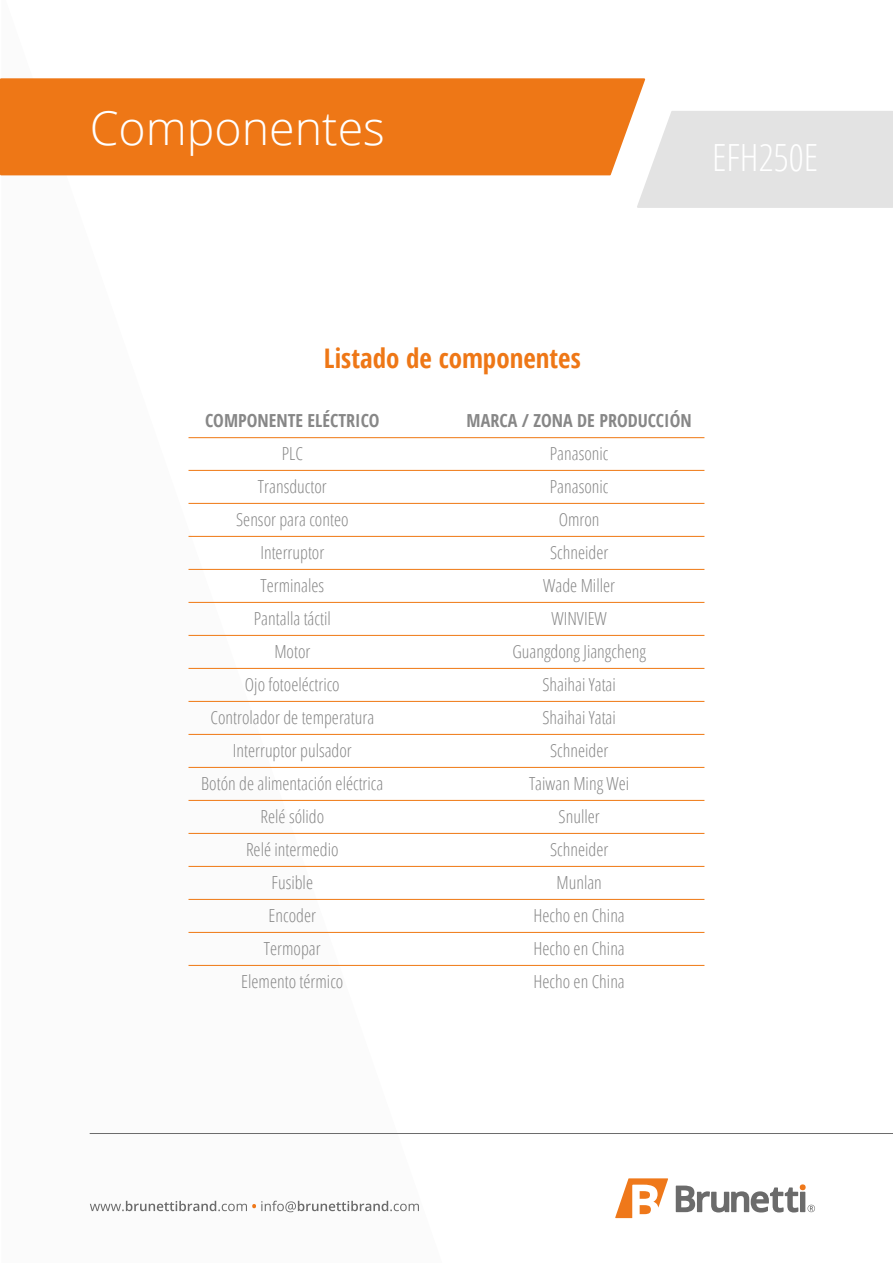
<style>
.page{position:relative;width:893px;height:1263px;background:#fff}
.page>*{position:absolute;margin:0;border:0;box-sizing:border-box;transform-origin:0 0}
.t1{font:300 46.5px "Open Sans";color:#fff}
.t2{font:300 condensed 37.5px "Open Sans";color:#fff}
.t3{font:700 condensed 27px "Open Sans";color:#ee7716}
.t4{font:300 condensed 18px/33px "Open Sans";color:#878787;text-align:center}
.t5{font:700 condensed 18px "Open Sans";color:#878787}
</style>
<div class="page">
<svg style="left:1px;top:175px;width:441px;height:1038px"></svg>
<div style="left:0;top:78px;width:645px;height:97px;background:#ee7716"></div>
<div style="left:637px;top:111px;width:256px;height:97px;background:#e3e3e3"></div>
<hr style="left:189px;top:536px;width:515px;height:1px;background:#ef7812">
<hr style="left:189px;top:569px;width:515px;height:1px;background:#ef7812">
<hr style="left:189px;top:602px;width:515px;height:1px;background:#ef7812">
<hr style="left:189px;top:635px;width:515px;height:1px;background:#ef7812">
<hr style="left:189px;top:503px;width:515px;height:1px;background:#ef7812">
<hr style="left:189px;top:470px;width:515px;height:1px;background:#ef7812">
<hr style="left:189px;top:668px;width:515px;height:1px;background:#ef7812">
<hr style="left:189px;top:701px;width:515px;height:1px;background:#ef7812">
<hr style="left:189px;top:734px;width:515px;height:1px;background:#ef7812">
<hr style="left:189px;top:437px;width:515px;height:1px;background:#ef7812">
<hr style="left:189px;top:767px;width:515px;height:1px;background:#ef7812">
<hr style="left:189px;top:800px;width:515px;height:1px;background:#ef7812">
<hr style="left:189px;top:833px;width:515px;height:1px;background:#ef7812">
<hr style="left:189px;top:866px;width:515px;height:1px;background:#ef7812">
<hr style="left:189px;top:899px;width:515px;height:1px;background:#ef7812">
<hr style="left:189px;top:932px;width:515px;height:1px;background:#ef7812">
<hr style="left:189px;top:965px;width:515px;height:1px;background:#ef7812">
<hr style="left:90px;top:1133px;width:803px;height:1px;background:#6b6b6b">
<svg style="left:90px;top:1201px;width:329px;height:11px"></svg>
<svg style="left:615px;top:1178px;width:53px;height:40px"></svg>
<svg style="left:676px;top:1184px;width:139px;height:28px"></svg>
<h1 class="t1" style="left:90px;top:96px;width:297px">Componentes</h1>
<h2 class="t2" style="left:712px;top:132px;width:108px">EFH250E</h2>
<h3 class="t3" style="left:324px;top:340px;width:258px">Listado de componentes</h3>
<p class="t5" style="left:205px;top:408px;width:176px">COMPONENTE ELÉCTRICO</p>
<p class="t4" style="left:201px;top:437px;width:184px">PLC<br>Transductor<br>Sensor para conteo<br>Interruptor<br>Terminales<br>Pantalla táctil<br>Motor<br>Ojo fotoeléctrico<br>Controlador de temperatura<br>Interruptor pulsador<br>Botón de alimentación eléctrica<br>Relé sólido<br>Relé intermedio<br>Fusible<br>Encoder<br>Termopar<br>Elemento térmico</p>
<p class="t5" style="left:467px;top:408px;width:227px">MARCA / ZONA DE PRODUCCIÓN</p>
<p class="t4" style="left:512px;top:436px;width:135px">Panasonic<br>Panasonic<br>Omron<br>Schneider<br>Wade Miller<br>WINVIEW<br>Guangdong Jiangcheng<br>Shaihai Yatai<br>Shaihai Yatai<br>Schneider<br>Taiwan Ming Wei<br>Snuller<br>Schneider<br>Munlan<br>Hecho en China<br>Hecho en China<br>Hecho en China</p>
</div>
